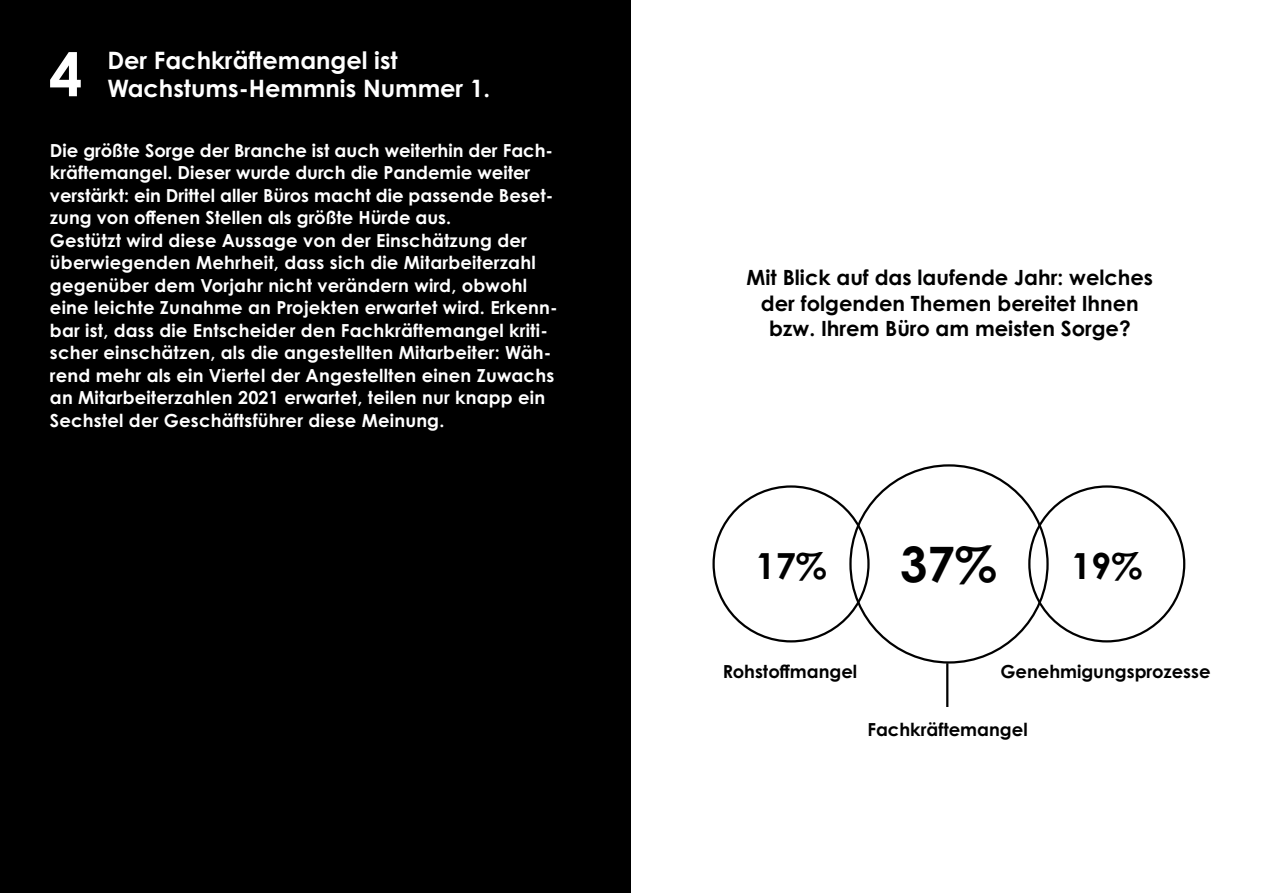
<style>
.page{position:relative;width:1263px;height:893px;background:#fff}
.page>*{position:absolute;margin:0;border:0;box-sizing:border-box;transform-origin:0 0}
.t1{font:700 60px "Century Gothic Pro";color:#fff}
.t2{font:700 48.9px "Century Gothic Pro";color:#000}
.t3{font:700 36px "Century Gothic Pro";color:#000}
.t4{font:700 24px/28.5px "Century Gothic Pro";color:#fff}
.t5{font:700 21px/25.5px "Century Gothic Pro";color:#000;text-align:center}
.t6{font:700 18px/22.5px "Century Gothic Pro";letter-spacing:.01em;color:#fff}
.t7{font:700 18px "Century Gothic Pro";color:#000}
</style>
<div class="page">
<div style="left:0;top:0;width:630px;height:893px;background:#000"></div>
<hr style="left:946px;top:663px;width:2px;height:44px;background:#000">
<p class="t1" style="left:49px;top:37px;width:35px">4</p>
<p class="t4" style="left:107px;top:45px;width:384px">Der Fachkräftemangel ist<br>Wachstums-Hemmnis Nummer 1.</p>
<p class="t6" style="left:50px;top:139px;width:505px">Die größte Sorge der Branche ist auch weiterhin der Fach&shy;kräftemangel. Dieser wurde durch die Pandemie weiter verstärkt: ein Drittel aller Büros macht die passende Beset&shy;zung von offenen Stellen als größte Hürde aus.</p>
<p class="t6" style="left:50px;top:229px;width:509px">Gestützt wird diese Aussage von der Einschätzung der überwiegenden Mehrheit, dass sich die Mitarbeiterzahl gegenüber dem Vorjahr nicht verändern wird, obwohl eine leichte Zunahme an Projekten erwartet wird. Erkenn&shy;bar ist, dass die Entscheider den Fachkräftemangel kriti&shy;scher einschätzen, als die angestellten Mitarbeiter: Wäh&shy;rend mehr als ein Viertel der Angestellten einen Zuwachs an Mitarbeiterzahlen 2021 erwartet, teilen nur knapp ein Sechstel der Geschäftsführer diese Meinung.</p>
<p class="t5" style="left:747px;top:264px;width:408px">Mit Blick auf das laufende Jahr: welches der folgenden Themen bereitet Ihnen bzw. Ihrem Büro am meisten Sorge?</p>
<p class="t3" style="left:756px;top:543px;width:73px">17%</p>
<p class="t2" style="left:900px;top:534px;width:98px">37%</p>
<p class="t3" style="left:1071px;top:543px;width:73px">19%</p>
<p class="t7" style="left:723px;top:660px;width:136px">Rohstoffmangel</p>
<p class="t7" style="left:1000px;top:660px;width:212px">Genehmigungsprozesse</p>
<p class="t7" style="left:867px;top:718px;width:162px">Fachkräftemangel</p>
</div>
